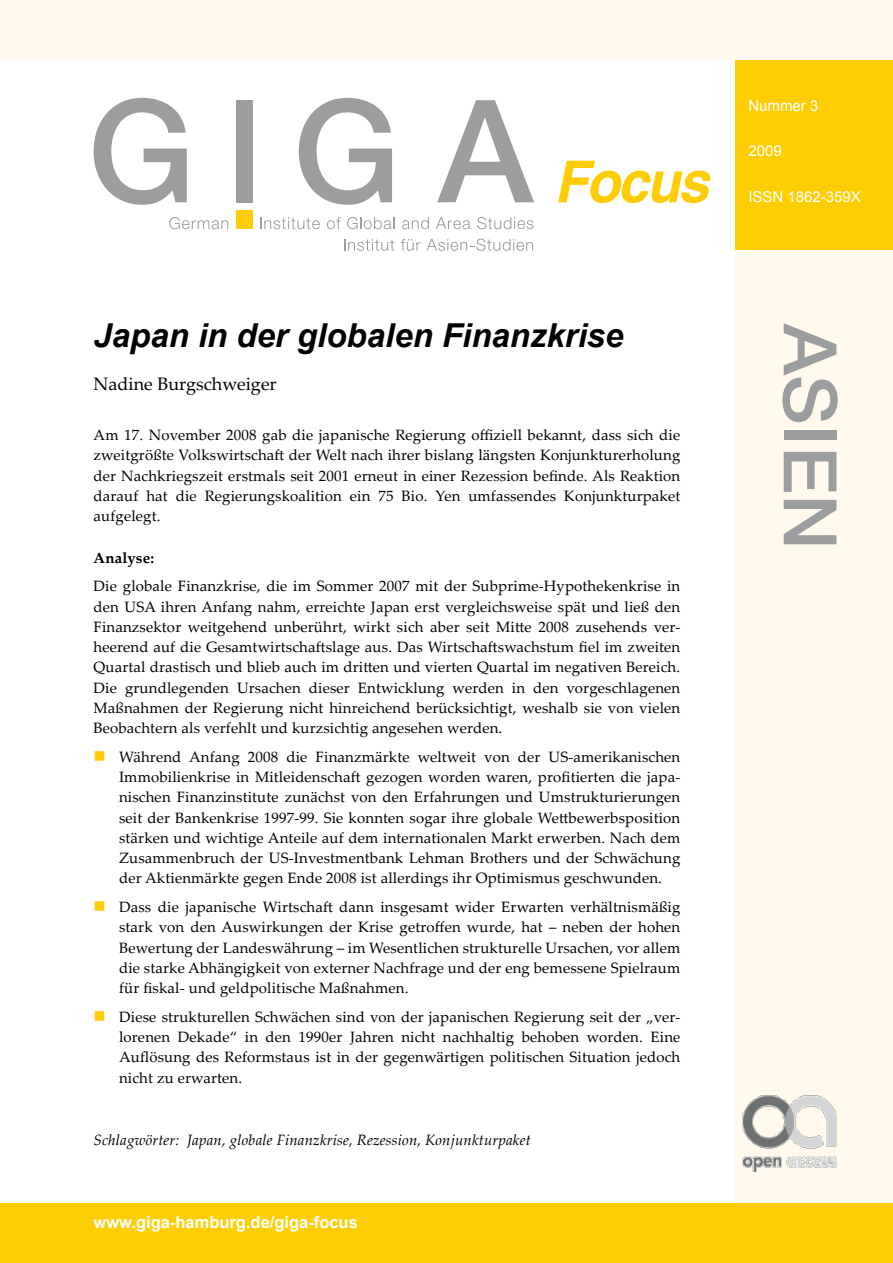
<style>
.page{position:relative;width:893px;height:1263px;background:#fff}
.page>*{position:absolute;margin:0;border:0;box-sizing:border-box;transform-origin:0 0}
.t1{font:italic 700 33px "Arial";color:#000}
.t2{font:18px "Palatino Linotype";color:#000}
.t3{font:700 16.5px "Arial";color:#fff}
.t4{font:16.5px "Wingdings";color:#fecd04}
.t5{font:15px/20.2px "Palatino Linotype";letter-spacing:.01em;color:#000;text-align:justify}
.t6{font:italic 15px "Palatino Linotype";letter-spacing:.01em;color:#000}
.t7{font:15px "Arial";color:#fff}
.t8{font:700 15px "Palatino Linotype";letter-spacing:.01em;color:#000}
</style>
<div class="page">
<div style="left:736px;top:60px;width:157px;height:207px;background:#fecd04"></div>
<div style="left:736px;top:251px;width:157px;height:1012px;background:#fffaed"></div>
<div style="left:0;top:1203px;width:893px;height:60px;background:#fecd04"></div>
<div style="left:0;top:0;width:893px;height:60px;background:#fffaed"></div>
<svg style="left:782px;top:323px;width:56px;height:99px"></svg>
<div style="left:784px;top:430px;width:52px;height:10px;background:#9c9d9f"></div>
<svg style="left:784px;top:452px;width:52px;height:40px"></svg>
<svg style="left:784px;top:500px;width:52px;height:44px"></svg>
<svg style="left:169px;top:217px;width:59px;height:12px"></svg>
<svg style="left:260px;top:217px;width:60px;height:12px"></svg>
<svg style="left:327px;top:217px;width:14px;height:12px"></svg>
<svg style="left:347px;top:217px;width:47px;height:12px"></svg>
<svg style="left:402px;top:217px;width:27px;height:12px"></svg>
<svg style="left:436px;top:217px;width:34px;height:12px"></svg>
<svg style="left:477px;top:217px;width:57px;height:12px"></svg>
<svg style="left:344px;top:239px;width:50px;height:12px"></svg>
<svg style="left:401px;top:239px;width:132px;height:12px"></svg>
<div style="left:236px;top:100px;width:17px;height:102px;background:#9c9d9f"></div>
<svg style="left:94px;top:98px;width:93px;height:107px"></svg>
<svg style="left:299px;top:98px;width:93px;height:107px"></svg>
<svg style="left:437px;top:100px;width:97px;height:102px"></svg>
<div style="left:236px;top:211px;width:17px;height:18px;background:#fecd04"></div>
<svg style="left:558px;top:161px;width:153px;height:42px"></svg>
<img style="left:742px;top:1095px;width:95px;height:77px">
<h1 class="t1" style="left:94px;top:313px;width:532px">Japan in der globalen Finanzkrise</h1>
<p class="t2" style="left:94px;top:371px;width:185px">Nadine Burgschweiger</p>
<p class="t5" style="left:94px;top:424px;width:588px">Am 17. November 2008 gab die japanische Regierung offiziell bekannt, dass sich die zweitgrößte Volkswirtschaft der Welt nach ihrer bislang längsten Konjunkturerholung der Nachkriegszeit erstmals seit 2001 erneut in einer Rezession befinde. Als Reaktion darauf hat die Regierungskoalition ein 75 Bio. Yen umfassendes Konjunkturpaket aufgelegt.</p>
<p class="t8" style="left:94px;top:547px;width:62px">Analyse:</p>
<p class="t5" style="left:94px;top:576px;width:588px">Die globale Finanzkrise, die im Sommer 2007 mit der Subprime-Hypothekenkrise in den USA ihren Anfang nahm, erreichte Japan erst vergleichsweise spät und ließ den Finanzsektor weitgehend unberührt, wirkt sich aber seit Mitte 2008 zusehends ver&shy;heerend auf die Gesamtwirtschaftslage aus. Das Wirtschaftswachstum fiel im zweiten Quartal drastisch und blieb auch im dritten und vierten Quartal im negativen Bereich.<br>Die grundlegenden Ursachen dieser Entwicklung werden in den vorgeschlagenen Maßnahmen der Regierung nicht hinreichend berücksichtigt, weshalb sie von vielen Beobachtern als verfehlt und kurzsichtig angesehen werden.</p>
<p class="t5" style="left:119px;top:746px;width:563px">Während Anfang 2008 die Finanzmärkte weltweit von der US-amerikanischen Immobilienkrise in Mitleidenschaft gezogen worden waren, profitierten die japa&shy;nischen Finanzinstitute zunächst von den Erfahrungen und Umstrukturierungen seit der Bankenkrise 1997-99. Sie konnten sogar ihre globale Wettbewerbsposition stärken und wichtige Anteile auf dem internationalen Markt erwerben. Nach dem Zusammenbruch der US-Investmentbank Lehman Brothers und der Schwächung der Aktienmärkte gegen Ende 2008 ist allerdings ihr Optimismus geschwunden.</p>
<p class="t5" style="left:119px;top:896px;width:563px">Dass die japanische Wirtschaft dann insgesamt wider Erwarten verhältnismäßig stark von den Auswirkungen der Krise getroffen wurde, hat – neben der hohen Bewertung der Landeswährung – im Wesentlichen strukturelle Ursachen, vor allem die starke Abhängigkeit von externer Nachfrage und der eng bemessene Spielraum für fiskal- und geldpolitische Maßnahmen.</p>
<p class="t5" style="left:119px;top:1006px;width:563px">Diese strukturellen Schwächen sind von der japanischen Regierung seit der „ver&shy;lorenen Dekade“ in den 1990er Jahren nicht nachhaltig behoben worden. Eine Auflösung des Reformstaus ist in der gegenwärtigen politischen Situation jedoch nicht zu erwarten.</p>
<p class="t4" style="left:94px;top:747px;width:14px">■</p>
<p class="t4" style="left:94px;top:897px;width:14px">■</p>
<p class="t4" style="left:94px;top:1007px;width:14px">■</p>
<p class="t6" style="left:94px;top:1130px;width:439px">Schlagwörter: Japan, globale Finanzkrise, Rezession, Konjunkturpaket</p>
<p class="t3" style="left:94px;top:1211px;width:266px">www.giga-hamburg.de/giga-focus</p>
<p class="t7" style="left:748px;top:96px;width:72px">Nummer 3</p>
<p class="t7" style="left:748px;top:141px;width:35px">2009</p>
<p class="t7" style="left:748px;top:187px;width:114px">ISSN 1862-359X</p>
</div>
